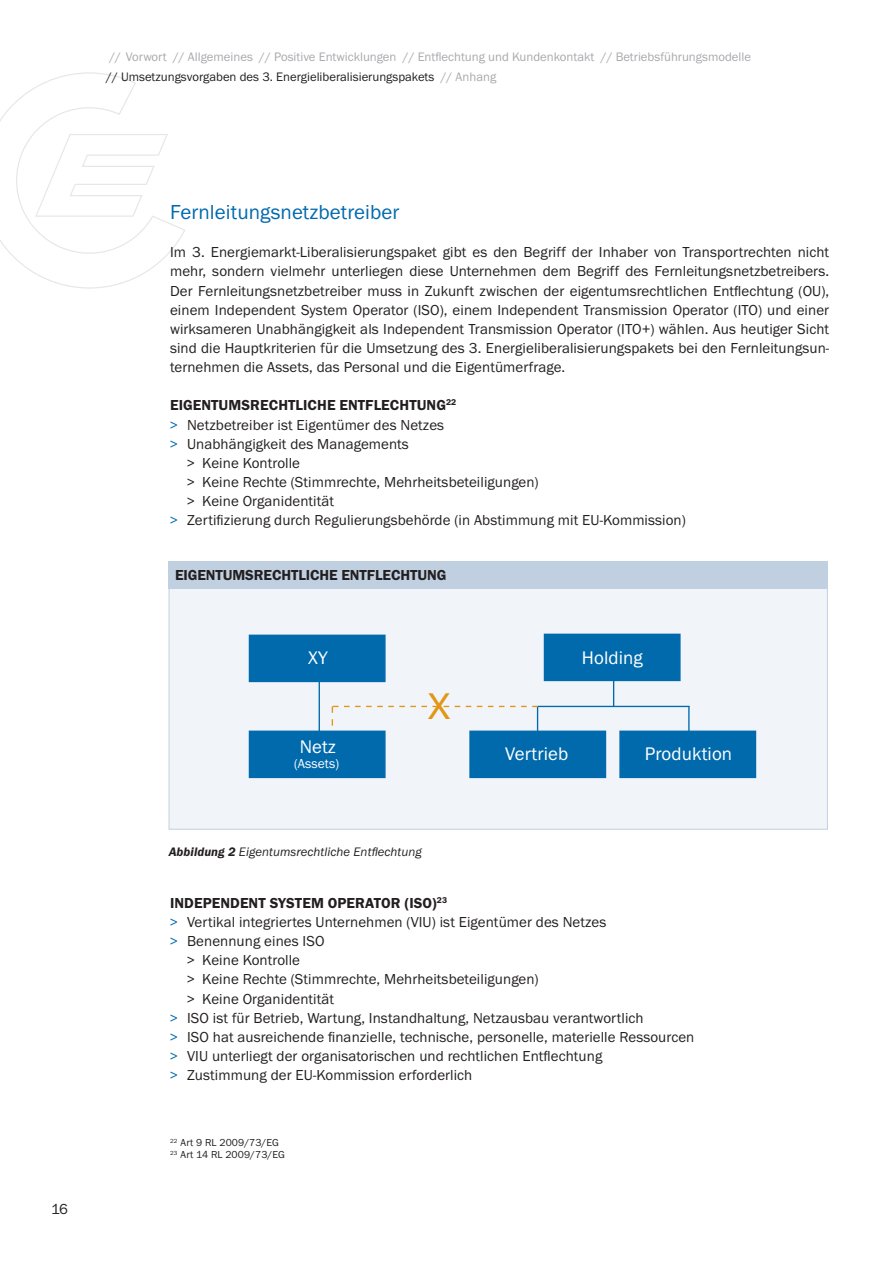
<style>
.page{position:relative;width:893px;height:1263px;background:#fff}
.page>*{position:absolute;margin:0;border:0;box-sizing:border-box;transform-origin:0 0}
.t1{font:36px "Helvetica Neue";color:#e29616}
.t2{font:21px "Franklin Got Itc T";letter-spacing:.005em;color:#006aad}
.t3{font:18.9px "Franklin Got Itc T";letter-spacing:.005em;color:#fff}
.t4{font:15px/19.2px "Franklin Got Itc T";letter-spacing:.005em;color:#231f20;text-align:justify}
.t5{font:600 15px "Franklin Got Itc T";letter-spacing:.005em;color:#231f20}
.t6{font:13.5px "Franklin Got Itc T";color:#fff}
.t7{font:12.75px/19.5px "Franklin Got Itc T";color:#a8a9ad}
.t8{font:italic 12.75px "Franklin Got Itc T";letter-spacing:.005em;color:#231f20}
.t9{font:10.5px/12px "Franklin Got Itc T";letter-spacing:.005em;color:#231f20}
.s1{color:#231f20}
.s2{color:#006aad}
.s3{font-weight:600}
</style>
<div class="page">
<svg style="left:0;top:72px;width:185px;height:217px"></svg>
<div style="left:169px;top:562px;width:659px;height:268px;background:#f1f4f8;border:1px solid #c1d0e0"></div>
<div style="left:169px;top:561px;width:659px;height:28px;background:#c1d0e0"></div>
<hr style="left:319px;top:677px;width:1px;height:71px;background:#006aad">
<hr style="left:613px;top:663px;width:1px;height:44px;background:#006aad">
<hr style="left:688px;top:706px;width:2px;height:43px;background:#006aad">
<hr style="left:538px;top:706px;width:151px;height:1px;background:#006aad">
<svg style="left:332px;top:706px;width:206px;height:24px"></svg>
<div style="left:249px;top:730px;width:137px;height:48px;background:#006aad;border:1px solid #006aad"></div>
<div style="left:249px;top:635px;width:137px;height:47px;background:#006aad"></div>
<div style="left:469px;top:730px;width:137px;height:48px;background:#006aad;border:1px solid #006aad"></div>
<div style="left:619px;top:730px;width:137px;height:48px;background:#006aad;border:1px solid #006aad"></div>
<div style="left:544px;top:634px;width:137px;height:47px;background:#006aad"></div>
<p class="t7" style="left:106px;top:47px;width:646px">// Vorwort // Allgemeines // Positive Entwicklungen // Entflechtung und Kundenkontakt // Betriebsführungsmodelle <span class="s1">// Umsetzungsvorgaben des 3. Energieliberalisierungspakets</span> // Anhang</p>
<p class="t4" style="left:51px;top:1199px;width:19px">16</p>
<h2 class="t2" style="left:170px;top:200px;width:231px">Fernleitungsnetzbetreiber</h2>
<p class="t4" style="left:170px;top:242px;width:661px">Im 3. Energiemarkt-Liberalisierungspaket gibt es den Begriff der Inhaber von Transportrechten nicht mehr, sondern vielmehr unterliegen diese Unternehmen dem Begriff des Fernleitungsnetzbetreibers.<br>Der Fernleitungsnetzbetreiber muss in Zukunft zwischen der eigentumsrechtlichen Entflechtung (OU), einem Independent System Operator (ISO), einem Independent Transmission Operator (ITO) und einer wirksameren Unabhängigkeit als Independent Transmission Operator (ITO+) wählen. Aus heutiger Sicht sind die Hauptkriterien für die Umsetzung des 3. Energieliberalisierungspakets bei den Fernleitungsun&shy;ternehmen die Assets, das Personal und die Eigentümerfrage.</p>
<p class="t5" style="left:170px;top:397px;width:288px">EIGENTUMSRECHTLICHE ENTFLECHTUNG<sup>22</sup></p>
<p class="t4" style="left:170px;top:415px;width:276px"><span class="s2">&gt;</span> N etzbetreiber ist Eigentümer des N etzes</p>
<p class="t4" style="left:170px;top:434px;width:240px"><span class="s2">&gt;</span> U nabhängigkeit des Managements</p>
<p class="t4" style="left:187px;top:453px;width:114px">&gt; Keine Kontrolle</p>
<p class="t4" style="left:187px;top:472px;width:353px">&gt; Keine Rechte (Stimmrechte, Mehrheitsbeteiligungen)</p>
<p class="t4" style="left:187px;top:491px;width:149px">&gt; Keine Organidentität</p>
<p class="t4" style="left:170px;top:510px;width:517px"><span class="s2">&gt;</span> Zertifizierung durch Regulierungsbehörde (in Abstimmung mit EU-Kommission)</p>
<p class="t5" style="left:175px;top:567px;width:18px">EIGENTUMSRECHTLICHE</p>
<p class="t5" style="left:341px;top:567px;width:19px">ENTFLECHTUNG</p>
<p class="t3" style="left:308px;top:648px;width:21px">XY</p>
<p class="t3" style="left:300px;top:736px;width:38px">N etz</p>
<p class="t6" style="left:294px;top:756px;width:47px">(Assets)</p>
<h1 class="t1" style="left:428px;top:685px;width:23px">X</h1>
<p class="t8" style="left:169px;top:845px;width:255px"><span class="s3">Abbildung 2</span> Eigentumsrechtliche Entflechtung</p>
<p class="t3" style="left:582px;top:647px;width:62px">Holding</p>
<p class="t3" style="left:505px;top:744px;width:65px">Vertrieb</p>
<p class="t3" style="left:645px;top:744px;width:89px">Produktion</p>
<p class="t5" style="left:170px;top:894px;width:279px">INDEPENDENT SYSTEM OPERATOR (ISO)<sup>23</sup></p>
<p class="t4" style="left:170px;top:912px;width:438px"><span class="s2">&gt;</span> Vertikal integriertes Unternehmen (VIU) ist Eigentümer des N etzes</p>
<p class="t4" style="left:170px;top:931px;width:155px"><span class="s2">&gt;</span> Benennung eines ISO</p>
<p class="t4" style="left:187px;top:950px;width:114px">&gt; Keine Kontrolle</p>
<p class="t4" style="left:187px;top:970px;width:353px">&gt; Keine Rechte (Stimmrechte, Mehrheitsbeteiligungen)</p>
<p class="t4" style="left:187px;top:989px;width:149px">&gt; Keine Organidentität</p>
<p class="t4" style="left:170px;top:1008px;width:475px"><span class="s2">&gt;</span> ISO ist für Betrieb, Wartung, Instandhaltung, N etzausbau verantwortlich</p>
<p class="t4" style="left:170px;top:1027px;width:526px"><span class="s2">&gt;</span> ISO hat ausreichende finanzielle, technische, personelle, materielle Ressourcen</p>
<p class="t4" style="left:170px;top:1046px;width:434px"><span class="s2">&gt;</span> VIU unterliegt der organisatorischen und rechtlichen Entflechtung</p>
<p class="t4" style="left:170px;top:1065px;width:304px"><span class="s2">&gt;</span> Zustimmung der EU-Kommission erforderlich</p>
<p class="t9" style="left:170px;top:1137px;width:116px"><sup>22</sup> Art 9 RL 2009/73/EG<br><sup>23</sup> Art 14 RL 2009/73/EG</p>
</div>
